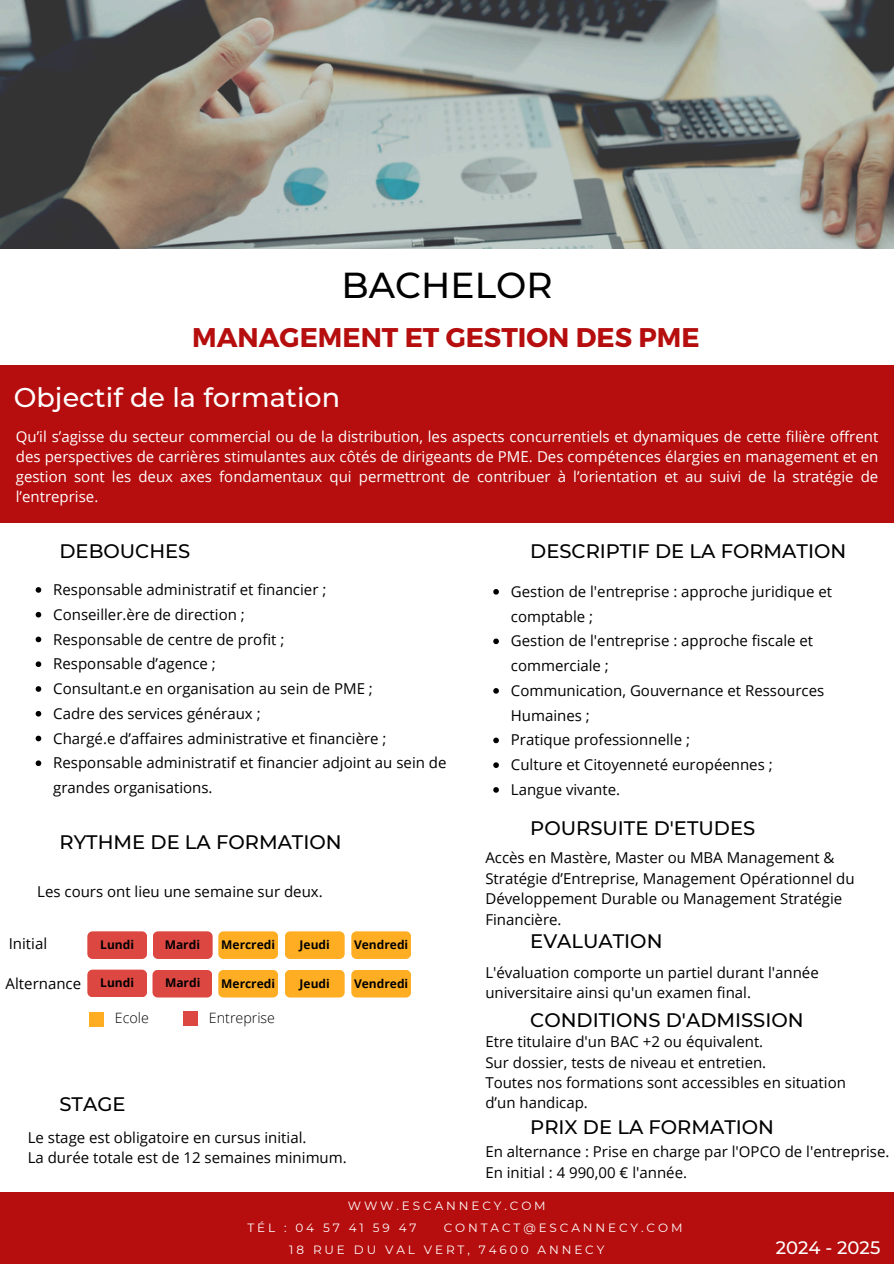
<style>
.page{position:relative;width:894px;height:1264px;background:#fff}
.page>*{position:absolute;margin:0;border:0;box-sizing:border-box;transform-origin:0 0}
.t1{font:500 36px "Montserrat";color:#000}
.t2{font:700 27px "Montserrat";color:#b60e0e}
.t3{font:500 27px "Montserrat";color:#fff}
.t4{font:500 19.5px "Montserrat";color:#000}
.t5{font:500 18px "Montserrat";color:#fff}
.t6{font:15px/20.4px "Open Sans";color:#000}
.t7{font:15px/20.2px "Open Sans";color:#fff;text-align:justify}
.t8{font:300 14.25px "Open Sans";color:#000}
.t9{font:12px/22px "Montserrat";letter-spacing:.24em;color:#fff}
.t10{font:700 12px "Open Sans";color:#000}
</style>
<div class="page">
<div style="left:0;top:1192px;width:893px;height:71px;background:#b60e0e"></div>
<div style="left:0;top:365px;width:893px;height:158px;background:#b60e0e"></div>
<div style="left:87px;top:931px;width:60px;height:28px;background:#dd4742;border-radius:5px"></div>
<div style="left:153px;top:931px;width:59px;height:28px;background:#dd4742;border-radius:5px"></div>
<div style="left:218px;top:931px;width:60px;height:28px;background:#ffae23;border-radius:5px"></div>
<div style="left:285px;top:931px;width:59px;height:28px;background:#ffae23;border-radius:5px"></div>
<div style="left:351px;top:931px;width:60px;height:28px;background:#ffae23;border-radius:5px"></div>
<div style="left:87px;top:969px;width:60px;height:28px;background:#dd4742;border-radius:5px"></div>
<div style="left:152px;top:969px;width:60px;height:28px;background:#dd4742;border-radius:5px"></div>
<div style="left:218px;top:969px;width:60px;height:28px;background:#ffae23;border-radius:5px"></div>
<div style="left:285px;top:969px;width:59px;height:28px;background:#ffae23;border-radius:5px"></div>
<div style="left:351px;top:969px;width:60px;height:28px;background:#ffae23;border-radius:5px"></div>
<div style="left:89px;top:1012px;width:15px;height:15px;background:#ffae23"></div>
<div style="left:183px;top:1011px;width:14px;height:14px;background:#dd4742"></div>
<svg style="left:36px;top:587px;width:5px;height:5px"></svg>
<svg style="left:36px;top:612px;width:5px;height:5px"></svg>
<svg style="left:36px;top:636px;width:5px;height:6px"></svg>
<svg style="left:36px;top:661px;width:5px;height:6px"></svg>
<svg style="left:36px;top:686px;width:5px;height:5px"></svg>
<svg style="left:36px;top:711px;width:5px;height:5px"></svg>
<svg style="left:36px;top:735px;width:5px;height:6px"></svg>
<svg style="left:36px;top:760px;width:5px;height:6px"></svg>
<svg style="left:493px;top:589px;width:5px;height:5px"></svg>
<svg style="left:493px;top:638px;width:5px;height:6px"></svg>
<svg style="left:493px;top:688px;width:5px;height:5px"></svg>
<svg style="left:493px;top:737px;width:5px;height:6px"></svg>
<svg style="left:493px;top:762px;width:5px;height:6px"></svg>
<svg style="left:493px;top:787px;width:5px;height:5px"></svg>
<img style="left:0;top:0;width:893px;height:248px">
<p class="t1" style="left:341px;top:263px;width:212px">BACHELOR</p>
<p class="t2" style="left:192px;top:319px;width:508px">MANAGEMENT ET GESTION DES PME</p>
<h4 class="t3" style="left:14px;top:380px;width:328px">Objectif de la formation</h4>
<p class="t7" style="left:16px;top:425px;width:863px">Qu’il s’agisse du secteur commercial ou de la distribution, les aspects concurrentiels et dynamiques de cette filière offrent des perspectives de carrières stimulantes aux côtés de dirigeants de PME. Des compétences élargies en management et en gestion sont les deux axes fondamentaux qui permettront de contribuer à l’orientation et au suivi de la stratégie de l’entreprise.</p>
<h6 class="t4" style="left:59px;top:539px;width:132px">DEBOUCHES</h6>
<h3 class="t6" style="left:53px;top:579px;width:274px">Responsable administratif et financier ;</h3>
<h6 class="t6" style="left:53px;top:603px;width:193px">Conseiller.ère de direction ;</h6>
<h4 class="t6" style="left:53px;top:628px;width:232px">Responsable de centre de profit ;</h4>
<h4 class="t6" style="left:53px;top:653px;width:164px">Responsable d’agence ;</h4>
<p class="t6" style="left:53px;top:678px;width:321px">Consultant.e en organisation au sein de PME ;</p>
<p class="t6" style="left:53px;top:702px;width:209px">Cadre des services généraux ;</p>
<p class="t6" style="left:53px;top:727px;width:335px">Chargé.e d’affaires administrative et financière ;</p>
<p class="t6" style="left:53px;top:750px;width:394px;line-height:24.8px">Responsable administratif et financier adjoint au sein de grandes organisations.</p>
<h6 class="t4" style="left:59px;top:829px;width:283px">RYTHME DE LA FORMATION</h6>
<h6 class="t6" style="left:37px;top:880px;width:287px">Les cours ont lieu une semaine sur deux.</h6>
<h6 class="t4" style="left:530px;top:539px;width:317px">DESCRIPTIF DE LA FORMATION</h6>
<p class="t6" style="left:510px;top:578px;width:323px;line-height:24.8px">Gestion de l'entreprise : approche juridique et comptable ;</p>
<p class="t6" style="left:510px;top:628px;width:304px;line-height:24.8px">Gestion de l'entreprise : approche fiscale et commerciale ;</p>
<p class="t6" style="left:510px;top:677px;width:315px;line-height:24.8px">Communication, Gouvernance et Ressources<br>Humaines ;</p>
<p class="t6" style="left:510px;top:729px;width:180px">Pratique professionnelle ;</p>
<p class="t6" style="left:510px;top:754px;width:263px">Culture et Citoyenneté européennes ;</p>
<p class="t6" style="left:510px;top:779px;width:111px">Langue vivante.</p>
<h6 class="t4" style="left:530px;top:815px;width:226px">POURSUITE D'ETUDES</h6>
<p class="t6" style="left:485px;top:847px;width:370px">Accès en Mastère, Master ou MBA Management &amp; Stratégie d’Entreprise, Management Opérationnel du Développement Durable ou Management Stratégie Financière.</p>
<p class="t4" style="left:530px;top:929px;width:134px">EVALUATION</p>
<p class="t6" style="left:9px;top:933px;width:40px">Initial</p>
<h6 class="t6" style="left:6px;top:973px;width:77px">Alternance</h6>
<p class="t10" style="left:165px;top:936px;width:37px">Mardi</p>
<p class="t10" style="left:165px;top:974px;width:37px">Mardi</p>
<h4 class="t10" style="left:221px;top:936px;width:55px">Mercredi</h4>
<h6 class="t10" style="left:299px;top:936px;width:32px">Jeudi</h6>
<h4 class="t10" style="left:299px;top:974px;width:32px">Jeudi</h4>
<h6 class="t10" style="left:354px;top:936px;width:56px">Vendredi</h6>
<p class="t10" style="left:100px;top:936px;width:35px">Lundi</p>
<p class="t10" style="left:100px;top:974px;width:35px">Lundi</p>
<p class="t6" style="left:485px;top:961px;width:335px">L'évaluation comporte un partiel durant l'année universitaire ainsi qu'un examen final.</p>
<p class="t6" style="left:485px;top:1031px;width:362px">Etre titulaire d'un BAC +2 ou équivalent.<br>Sur dossier, tests de niveau et entretien.<br>Toutes nos formations sont accessibles en situation d’un handicap.</p>
<h6 class="t10" style="left:221px;top:974px;width:55px">Mercredi</h6>
<h4 class="t10" style="left:354px;top:974px;width:56px">Vendredi</h4>
<h4 class="t8" style="left:115px;top:1007px;width:35px">Ecole</h4>
<h6 class="t8" style="left:209px;top:1007px;width:68px">Entreprise</h6>
<h4 class="t4" style="left:530px;top:1008px;width:275px">CONDITIONS D'ADMISSION</h4>
<p class="t4" style="left:59px;top:1092px;width:67px">STAGE</p>
<p class="t6" style="left:28px;top:1126px;width:320px">Le stage est obligatoire en cursus initial.<br>La durée totale est de 12 semaines minimum.</p>
<p class="t4" style="left:530px;top:1115px;width:245px">PRIX DE LA FORMATION</p>
<p class="t6" style="left:485px;top:1140px;width:405px">En alternance : Prise en charge par l'OPCO de l'entreprise.<br>En initial : 4 990,00 € l'année.</p>
<h1 class="t9" style="left:348px;top:1194px;width:199px">WWW.ESCANNECY.COM</h1>
<h2 class="t9" style="left:247px;top:1216px;width:171px">TÉL : 04 57 41 59 47</h2>
<h2 class="t9" style="left:289px;top:1216px;width:394px;text-indent:154px">CONTACT@ESCANNECY.COM<br>18 RUE DU VAL VERT, 74600 ANNECY</h2>
<p class="t5" style="left:775px;top:1236px;width:106px">2024 - 2025</p>
</div>
